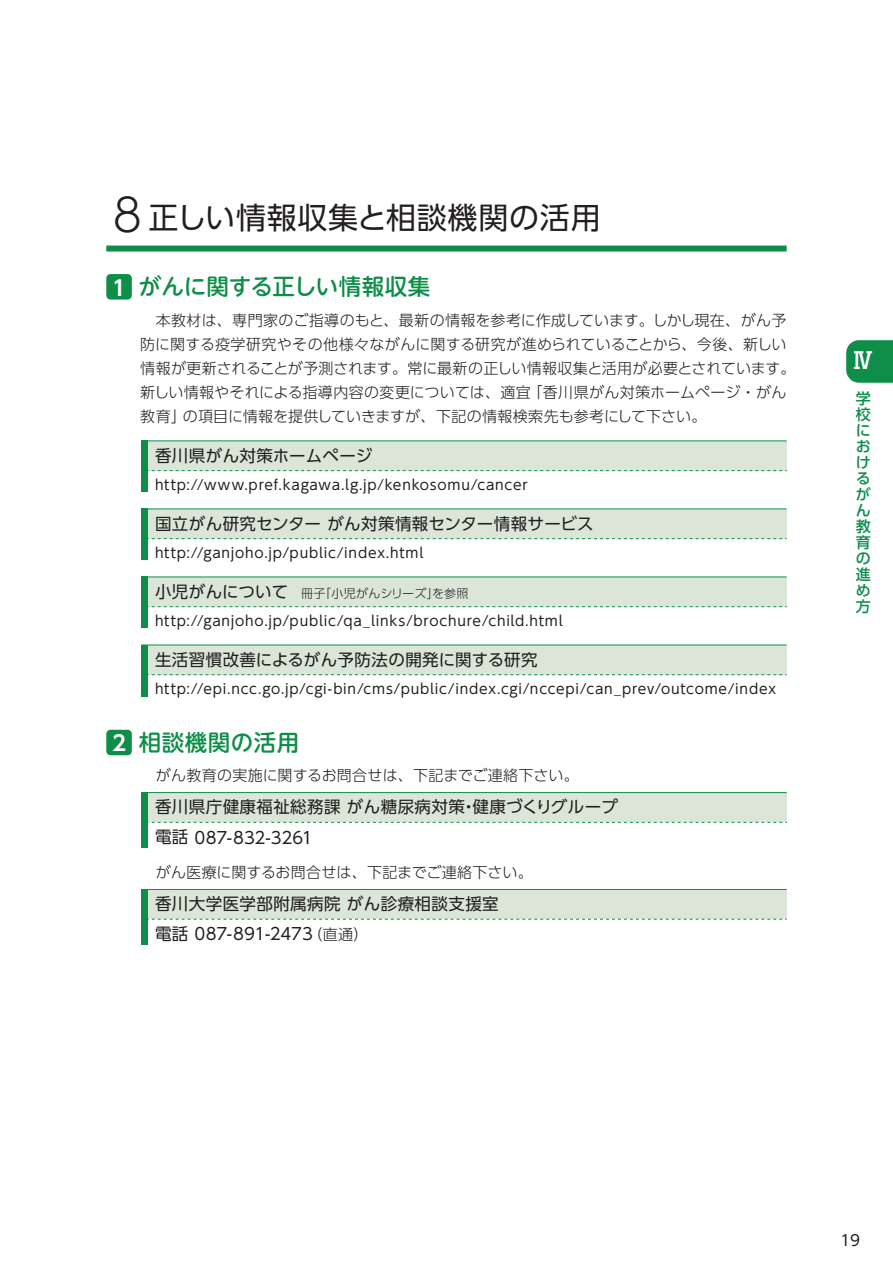
<style>
.page{position:relative;width:893px;height:1263px;background:#fff}
.page>*{position:absolute;margin:0;border:0;box-sizing:border-box;transform-origin:0 0}
.t1{font:30px "UD Shin Go Pro";letter-spacing:.025em;color:#231f20}
.t2{font:500 22.5px "UD Shin M Go Pro";color:#0e8e49}
.t3{font:500 22.5px "UD Shin M Go Pro";letter-spacing:.02em;color:#0e8e49}
.t4{font:500 22.5px "UD Shin Go Pro";color:#fff}
.t5{font:16.5px "UD Shin Go Pro";letter-spacing:.025em;color:#231f20}
.t6{font:16.5px "MO Clear Tone SG";letter-spacing:.035em;color:#231f20}
.t7{font:300 15px/24px "UD Shin Go Pro";letter-spacing:.01em;color:#231f20}
.t8{font:500 15px/15.9px "UD Shin Go Pro";color:#0e8e49;text-align:justify}
.t9{font:15px "MO Clear Tone SG";color:#231f20}
.t10{font:13.8px "MO Clear Tone SG";letter-spacing:.055em;color:#231f20}
.t11{font:300 12px "UD Shin Go Pro";letter-spacing:.015em;color:#231f20}
.s1{font-family:"MO Clear Tone SG";font-weight:300;font-size:45px}
.s2{font-family:"MO Clear Tone SG";font-weight:600;font-size:21px;color:#fff}
.s3{font-weight:400;font-size:16.5px}
.s4{font-family:"UD Shin Go Pro"}
.s5{font-family:"UD Shin Go Pro";font-weight:300;font-size:15px}
</style>
<div class="page">
<div style="left:148px;top:441px;width:639px;height:30px;background:#dbe6d8"></div>
<div style="left:148px;top:509px;width:639px;height:30px;background:#dbe6d8"></div>
<div style="left:148px;top:577px;width:639px;height:30px;background:#dbe6d8"></div>
<div style="left:148px;top:645px;width:639px;height:30px;background:#dbe6d8"></div>
<div style="left:148px;top:889px;width:639px;height:30px;background:#dbe6d8"></div>
<div style="left:148px;top:792px;width:639px;height:30px;background:#dbe6d8"></div>
<div style="left:106px;top:246px;width:681px;height:6px;background:#0e8e49"></div>
<div style="left:106px;top:274px;width:26px;height:26px;background:#0e8e49;border-radius:4px"></div>
<div style="left:106px;top:730px;width:26px;height:25px;background:#0e8e49;border-radius:4px"></div>
<div style="left:141px;top:441px;width:7px;height:51px;background:#0e8e49"></div>
<svg style="left:148px;top:470px;width:639px;height:1px"></svg>
<hr style="left:141px;top:440px;width:646px;height:1px;background:#0e8e49">
<div style="left:141px;top:792px;width:7px;height:56px;background:#0e8e49"></div>
<svg style="left:148px;top:822px;width:639px;height:1px"></svg>
<hr style="left:141px;top:792px;width:646px;height:1px;background:#0e8e49">
<div style="left:141px;top:889px;width:7px;height:56px;background:#0e8e49"></div>
<svg style="left:148px;top:919px;width:639px;height:1px"></svg>
<hr style="left:141px;top:889px;width:646px;height:1px;background:#0e8e49">
<div style="left:141px;top:509px;width:7px;height:51px;background:#0e8e49"></div>
<svg style="left:148px;top:538px;width:639px;height:1px"></svg>
<hr style="left:141px;top:508px;width:646px;height:1px;background:#0e8e49">
<div style="left:141px;top:645px;width:7px;height:51px;background:#0e8e49"></div>
<svg style="left:148px;top:674px;width:639px;height:1px"></svg>
<hr style="left:141px;top:645px;width:646px;height:1px;background:#0e8e49">
<div style="left:141px;top:577px;width:7px;height:51px;background:#0e8e49"></div>
<svg style="left:148px;top:606px;width:639px;height:1px"></svg>
<hr style="left:141px;top:577px;width:646px;height:1px;background:#0e8e49">
<svg style="left:846px;top:340px;width:47px;height:43px"></svg>
<h1 class="t1" style="left:114px;top:193px;width:489px"><span class="s1">8</span> 正しい情報収集と相談機関の活用</h1>
<h2 class="t2" style="left:112px;top:269px;width:319px"><span class="s2">1</span> がんに関する正しい情報収集</h2>
<p class="t7" style="left:140px;top:307px;width:657px">　本教材は、専門家のご指導のもと、最新の情報を参考に作成しています。しかし現在、がん予防に関する疫学研究やその他様々ながんに関する研究が進められていることから、今後、新しい情報が更新されることが予測されます。常に最新の正しい情報収集と活用が必要とされています。新しい情報やそれによる指導内容の変更については、適宜「香川県がん対策ホームページ・がん教育」の項目に情報を提供していきますが、下記の情報検索先も参考にして下さい。</p>
<p class="t5" style="left:155px;top:442px;width:219px">香川県がん対策ホームページ</p>
<p class="t10" style="left:155px;top:475px;width:374px">http://www.pref.kagawa.lg.jp/kenkosomu/cancer</p>
<p class="t5" style="left:155px;top:510px;width:440px">国立がん研究センター がん対策情報センター情報サービス</p>
<p class="t10" style="left:155px;top:543px;width:270px">http://ganjoho.jp/public/index.html</p>
<p class="t11" style="left:155px;top:583px;width:315px"><span class="s3">小児がんについて</span> 冊子「小児がんシリーズ」を参照</p>
<p class="t10" style="left:155px;top:611px;width:409px">http://ganjoho.jp/public/qa_links/brochure/child.html</p>
<p class="t5" style="left:155px;top:646px;width:384px">生活習慣改善によるがん予防法の開発に関する研究</p>
<p class="t10" style="left:155px;top:679px;width:622px">http://epi.ncc.go.jp/cgi-bin/cms/public/index.cgi/nccepi/can_prev/outcome/index</p>
<h2 class="t3" style="left:112px;top:724px;width:189px"><span class="s2">2</span> 相談機関の活用</h2>
<p class="t7" style="left:140px;top:763px;width:440px">　がん教育の実施に関するお問合せは、下記までご連絡下さい。</p>
<p class="t5" style="left:155px;top:794px;width:464px">香川県庁健康福祉総務課 がん糖尿病対策・健康づくりグループ</p>
<p class="t6" style="left:155px;top:826px;width:159px"><span class="s4">電話</span> 087-832-3261</p>
<p class="t7" style="left:140px;top:860px;width:394px">　がん医療に関するお問合せは、下記までご連絡下さい。</p>
<p class="t5" style="left:155px;top:890px;width:345px">香川大学医学部附属病院 がん診療相談支援室</p>
<p class="t6" style="left:155px;top:923px;width:215px"><span class="s4">電話</span> 087-891-2473<span class="s5">（直通）</span></p>
<h2 class="t4" style="left:852px;top:343px;width:24px">Ⅳ</h2>
<p class="t8" style="left:856px;top:390px;width:17px">学校におけるがん教育の進め方</p>
<p class="t9" style="left:841px;top:1230px;width:20px">19</p>
</div>
